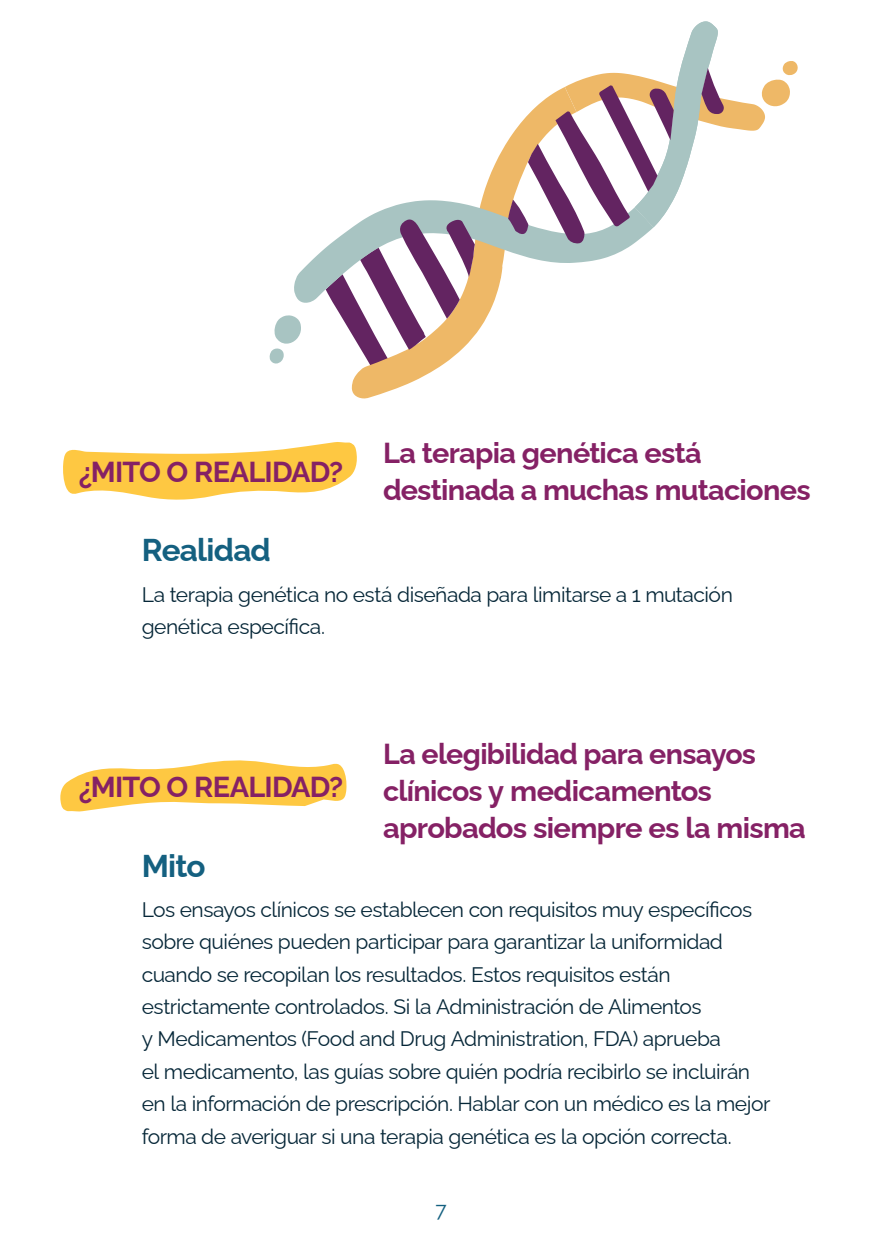
<style>
.page{position:relative;width:882px;height:1260px;background:#fff}
.page>*{position:absolute;margin:0;border:0;box-sizing:border-box;transform-origin:0 0}
.t1{font:700 31.5px "Raleway";letter-spacing:-.025em;color:#146080}
.t2{font:700 28.88px/36.8px "Raleway";letter-spacing:-.025em;color:#852165}
.t3{font:21px/32.4px "Raleway";letter-spacing:-.025em;color:#062738}
.t4{font:21px "Raleway";color:#146080}
</style>
<div class="page">
<svg style="left:351px;top:384px;width:56px;height:15px"></svg>
<svg style="left:269px;top:21px;width:529px;height:363px"></svg>
<svg style="left:63px;top:442px;width:294px;height:58px"></svg>
<svg style="left:60px;top:760px;width:287px;height:52px"></svg>
<h2 class="t2" style="left:79px;top:450px;width:266px">¿MITO O REALIDAD?</h2>
<h2 class="t2" style="left:383px;top:432px;width:429px">La terapia genética está destinada a muchas mutaciones</h2>
<h1 class="t1" style="left:142px;top:525px;width:131px">Realidad</h1>
<p class="t3" style="left:142px;top:576px;width:593px">La terapia genética no está diseñada para limitarse a 1 mutación genética específica.</p>
<h2 class="t2" style="left:79px;top:765px;width:266px">¿MITO O REALIDAD?</h2>
<h2 class="t2" style="left:383px;top:732px;width:424px">La elegibilidad para ensayos clínicos y medicamentos aprobados siempre es la misma</h2>
<h1 class="t1" style="left:142px;top:840px;width:65px">Mito</h1>
<p class="t3" style="left:142px;top:891px;width:630px">Los ensayos clínicos se establecen con requisitos muy específicos sobre quiénes pueden participar para garantizar la uniformidad cuando se recopilan los resultados. Estos requisitos están estrictamente controlados. Si la Administración de Alimentos<br>y Medicamentos (Food and Drug Administration, FDA) aprueba<br>el medicamento, las guías sobre quién podría recibirlo se incluirán en la información de prescripción. Hablar con un médico es la mejor forma de averiguar si una terapia genética es la opción correcta.</p>
<p class="t4" style="left:435px;top:1193px;width:13px">7</p>
</div>
